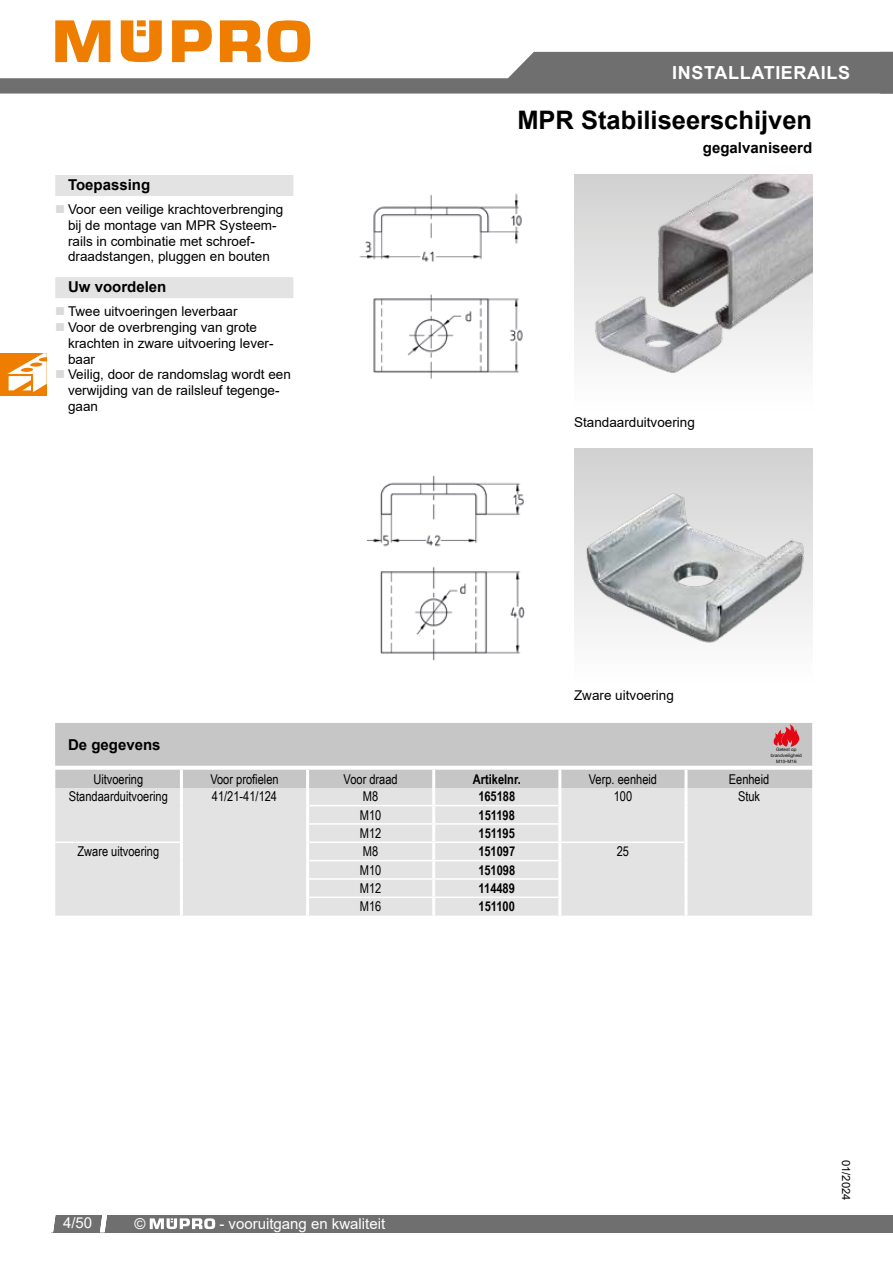
<style>
.page{position:relative;width:893px;height:1263px;background:#fff}
.page>*{position:absolute;margin:0;border:0;box-sizing:border-box;transform-origin:0 0}
.t1{font:700 25.5px "Arial";color:#000}
.t2{font:700 18px "Arial";letter-spacing:.035em;color:#fff}
.t3{font:700 15px "Arial";color:#000}
.t4{font:15px "Arial";color:#fff}
.t5{font:13.5px/15.8px "Arial";color:#000}
.t6{font:13.5px "Arial Narrow";color:#000}
.t7{font:700 13.5px "Arial Narrow";color:#000}
.t8{font:11.25px "Arial";color:#000}
.t9{font:4.65px/6.1px "Helvetica Neue";color:#000;text-align:center}
</style>
<div class="page">
<svg style="left:0;top:20px;width:893px;height:74px"></svg>
<div style="left:51px;top:1215px;width:842px;height:17px;background:#706f6f"></div>
<svg style="left:51px;top:1215px;width:4px;height:17px"></svg>
<svg style="left:100px;top:1215px;width:7px;height:17px"></svg>
<svg style="left:150px;top:1218px;width:65px;height:11px"></svg>
<div style="left:55px;top:175px;width:238px;height:21px;background:#e3e3e3"></div>
<div style="left:55px;top:277px;width:238px;height:21px;background:#e3e3e3"></div>
<img style="left:574px;top:175px;width:238px;height:199px">
<img style="left:359px;top:193px;width:164px;height:187px">
<img style="left:574px;top:448px;width:238px;height:195px">
<img style="left:366px;top:475px;width:159px;height:186px">
<svg style="left:55px;top:723px;width:757px;height:65px;background:#c9c8c8"></svg>
<div style="left:55px;top:788px;width:757px;height:128px;background:#e3e3e3"></div>
<hr style="left:180px;top:770px;width:3px;height:18px;background:#fff">
<hr style="left:306px;top:770px;width:3px;height:18px;background:#fff">
<hr style="left:432px;top:770px;width:3px;height:18px;background:#fff">
<hr style="left:558px;top:770px;width:3px;height:18px;background:#fff">
<hr style="left:684px;top:770px;width:3px;height:18px;background:#fff">
<hr style="left:180px;top:788px;width:3px;height:18px;background:#fff">
<hr style="left:306px;top:788px;width:3px;height:18px;background:#fff">
<hr style="left:432px;top:788px;width:3px;height:17px;background:#fff">
<hr style="left:558px;top:788px;width:3px;height:18px;background:#fff">
<hr style="left:684px;top:788px;width:3px;height:18px;background:#fff">
<hr style="left:180px;top:806px;width:3px;height:18px;background:#fff">
<hr style="left:306px;top:806px;width:3px;height:18px;background:#fff">
<hr style="left:432px;top:806px;width:3px;height:17px;background:#fff">
<hr style="left:558px;top:806px;width:3px;height:18px;background:#fff">
<hr style="left:684px;top:806px;width:3px;height:18px;background:#fff">
<hr style="left:180px;top:824px;width:3px;height:18px;background:#fff">
<hr style="left:306px;top:824px;width:3px;height:18px;background:#fff">
<hr style="left:432px;top:825px;width:3px;height:16px;background:#fff">
<hr style="left:558px;top:824px;width:3px;height:17px;background:#fff">
<hr style="left:684px;top:824px;width:3px;height:18px;background:#fff">
<hr style="left:180px;top:842px;width:3px;height:19px;background:#fff">
<hr style="left:306px;top:842px;width:3px;height:19px;background:#fff">
<hr style="left:432px;top:843px;width:3px;height:17px;background:#fff">
<hr style="left:558px;top:843px;width:3px;height:18px;background:#fff">
<hr style="left:684px;top:842px;width:3px;height:19px;background:#fff">
<hr style="left:180px;top:861px;width:3px;height:18px;background:#fff">
<hr style="left:306px;top:861px;width:3px;height:18px;background:#fff">
<hr style="left:432px;top:861px;width:3px;height:17px;background:#fff">
<hr style="left:558px;top:861px;width:3px;height:18px;background:#fff">
<hr style="left:684px;top:861px;width:3px;height:18px;background:#fff">
<hr style="left:180px;top:879px;width:3px;height:18px;background:#fff">
<hr style="left:306px;top:879px;width:3px;height:18px;background:#fff">
<hr style="left:432px;top:880px;width:3px;height:16px;background:#fff">
<hr style="left:558px;top:879px;width:3px;height:18px;background:#fff">
<hr style="left:684px;top:879px;width:3px;height:18px;background:#fff">
<hr style="left:180px;top:897px;width:3px;height:19px;background:#fff">
<hr style="left:306px;top:897px;width:3px;height:19px;background:#fff">
<hr style="left:432px;top:898px;width:3px;height:18px;background:#fff">
<hr style="left:558px;top:897px;width:3px;height:19px;background:#fff">
<hr style="left:684px;top:897px;width:3px;height:19px;background:#fff">
<hr style="left:309px;top:805px;width:125px;height:1px;background:#fff">
<hr style="left:434px;top:805px;width:124px;height:1px;background:#fff">
<hr style="left:309px;top:823px;width:125px;height:2px;background:#fff">
<hr style="left:434px;top:823px;width:124px;height:2px;background:#fff">
<hr style="left:55px;top:841px;width:125px;height:2px;background:#fff">
<hr style="left:309px;top:841px;width:125px;height:2px;background:#fff">
<hr style="left:434px;top:841px;width:126px;height:2px;background:#fff">
<hr style="left:560px;top:841px;width:124px;height:2px;background:#fff">
<hr style="left:309px;top:860px;width:125px;height:1px;background:#fff">
<hr style="left:434px;top:860px;width:124px;height:1px;background:#fff">
<hr style="left:309px;top:878px;width:125px;height:2px;background:#fff">
<hr style="left:434px;top:878px;width:124px;height:2px;background:#fff">
<hr style="left:309px;top:896px;width:125px;height:2px;background:#fff">
<hr style="left:434px;top:896px;width:124px;height:2px;background:#fff">
<div style="left:0;top:353px;width:47px;height:43px;background:#ef7d00"></div>
<svg style="left:7px;top:353px;width:40px;height:39px"></svg>
<h2 class="t2" style="left:672px;top:60px;width:179px">INSTALLATIERAILS</h2>
<p class="t3" style="left:68px;top:174px;width:84px">Toepassing</p>
<p class="t5" style="left:68px;top:201px;width:217px">Voor een veilige krachtoverbrenging bij de montage van MPR Systeem&shy;rails in combinatie met schroef&shy;draadstangen, pluggen en bouten</p>
<p class="t3" style="left:68px;top:276px;width:100px">Uw voordelen</p>
<p class="t5" style="left:68px;top:304px;width:224px">Twee uitvoeringen leverbaar<br>Voor de overbrenging van grote krachten in zware uitvoering lever&shy;baar<br>Veilig, door de randomslag wordt een verwijding van de railsleuf tegenge&shy;gaan</p>
<p class="t3" style="left:68px;top:734px;width:94px">De gegevens</p>
<h1 class="t1" style="left:517px;top:102px;width:296px">MPR Stabiliseerschijven</h1>
<p class="t3" style="left:703px;top:138px;width:111px">gegalvaniseerd</p>
<p class="t5" style="left:574px;top:414px;width:122px">Standaarduitvoering</p>
<p class="t5" style="left:574px;top:688px;width:101px">Zware uitvoering</p>
<p class="t9" style="left:771px;top:746px;width:33px">Getest op brandveiligheid<br>M10–M16</p>
<p class="t6" style="left:93px;top:769px;width:51px">Uitvoering</p>
<p class="t6" style="left:210px;top:769px;width:70px">Voor profielen</p>
<p class="t6" style="left:344px;top:769px;width:56px">Voor draad</p>
<p class="t7" style="left:473px;top:769px;width:49px">Artikelnr.</p>
<p class="t6" style="left:589px;top:769px;width:70px">Verp. eenheid</p>
<p class="t6" style="left:729px;top:769px;width:42px">Eenheid</p>
<p class="t6" style="left:69px;top:787px;width:101px">Standaarduitvoering</p>
<p class="t6" style="left:212px;top:787px;width:67px">41/21-41/124</p>
<p class="t6" style="left:363px;top:787px;width:17px">M8</p>
<p class="t7" style="left:478px;top:786px;width:38px">165188</p>
<p class="t6" style="left:614px;top:787px;width:20px">100</p>
<p class="t6" style="left:738px;top:787px;width:24px">Stuk</p>
<p class="t6" style="left:360px;top:805px;width:23px">M10</p>
<p class="t7" style="left:479px;top:805px;width:38px">151198</p>
<p class="t6" style="left:360px;top:823px;width:23px">M12</p>
<p class="t7" style="left:479px;top:823px;width:38px">151195</p>
<p class="t6" style="left:77px;top:842px;width:83px">Zware uitvoering</p>
<p class="t6" style="left:363px;top:842px;width:17px">M8</p>
<p class="t7" style="left:478px;top:841px;width:38px">151097</p>
<p class="t6" style="left:617px;top:842px;width:14px">25</p>
<p class="t6" style="left:360px;top:860px;width:23px">M10</p>
<p class="t7" style="left:478px;top:860px;width:38px">151098</p>
<p class="t6" style="left:360px;top:878px;width:23px">M12</p>
<p class="t7" style="left:479px;top:878px;width:38px">114489</p>
<p class="t6" style="left:360px;top:897px;width:23px">M16</p>
<p class="t7" style="left:479px;top:896px;width:38px">151100</p>
<p class="t4" style="left:63px;top:1213px;width:31px">4/50</p>
<p class="t4" style="left:135px;top:1213px;width:13px">©</p>
<p class="t4" style="left:219px;top:1213px;width:167px">- vooruitgang en kwaliteit</p>
<p class="t8" style="left:854px;top:1160px;width:42px;rotate:90deg">01/2024</p>
</div>
